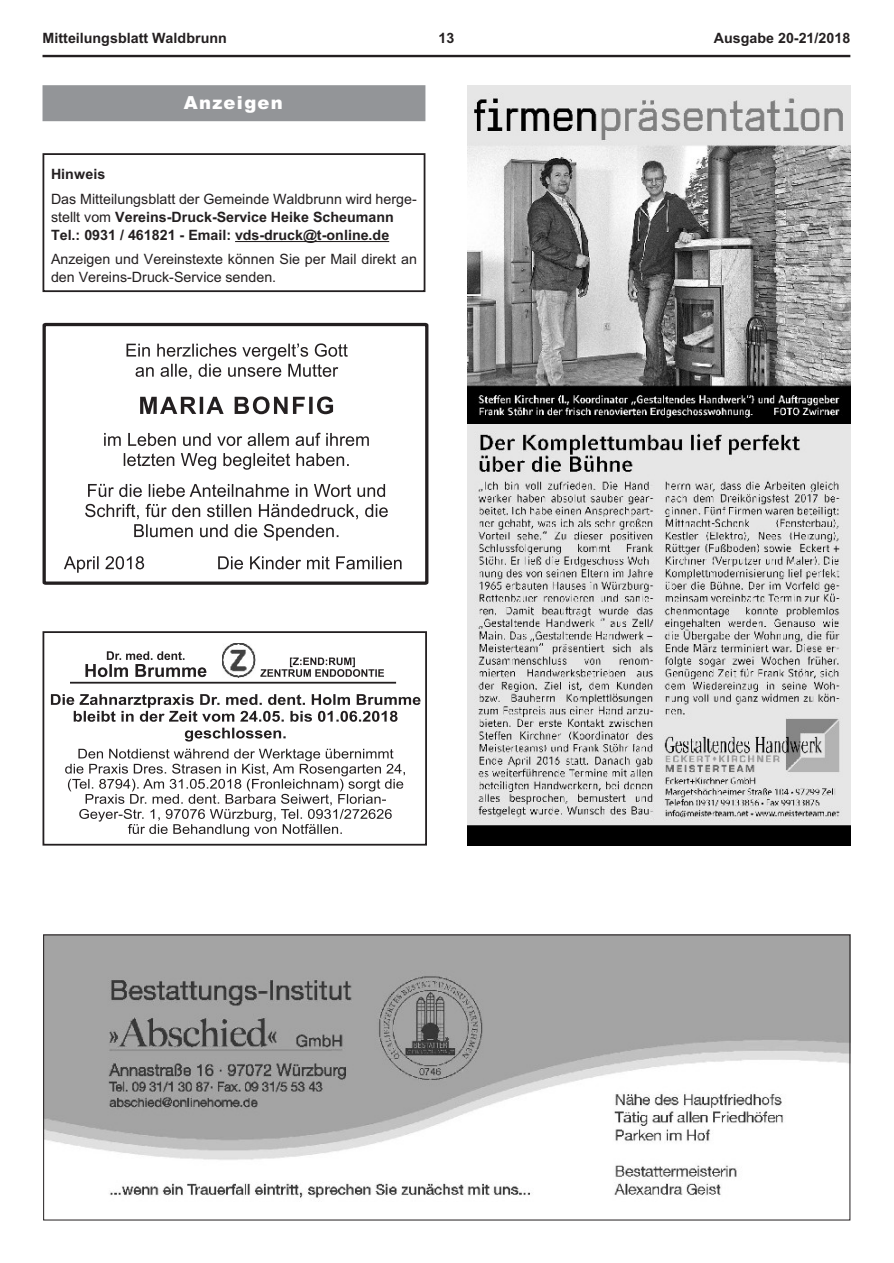
<style>
.page{position:relative;width:894px;height:1263px;background:#fff}
.page>*{position:absolute;margin:0;border:0;box-sizing:border-box;transform-origin:0 0}
.t1{font:900 18px "Arial";letter-spacing:.07em;color:#fff}
.t2{font:700 14.25px/17.7px "Arial";color:#231f20}
.t3{font:14.25px/17.4px "Arial";color:#231f20}
.s1{font-weight:400}
</style>
<div class="page">
<div style="left:43px;top:85px;width:382px;height:36px;background:#939598"></div>
<hr style="left:43px;top:55px;width:807px;height:2px;background:#231f20">
<img style="left:468px;top:85px;width:382px;height:761px">
<img style="left:45px;top:937px;width:803px;height:261px">
<div style="left:43px;top:631px;width:384px;height:215px;border:2px solid #231f20"></div>
<img style="left:223px;top:644px;width:33px;height:33px">
<svg style="left:260px;top:658px;width:124px;height:19px"></svg>
<svg style="left:51px;top:694px;width:370px;height:48px"></svg>
<svg style="left:65px;top:749px;width:340px;height:88px"></svg>
<svg style="left:85px;top:651px;width:121px;height:26px"></svg>
<hr style="left:70px;top:682px;width:326px;height:2px;background:#231f20">
<svg style="left:43px;top:323px;width:385px;height:262px"></svg>
<svg style="left:127px;top:343px;width:221px;height:36px"></svg>
<svg style="left:104px;top:433px;width:265px;height:37px"></svg>
<svg style="left:85px;top:484px;width:303px;height:57px"></svg>
<svg style="left:140px;top:396px;width:193px;height:18px"></svg>
<svg style="left:218px;top:556px;width:184px;height:13px"></svg>
<svg style="left:64px;top:556px;width:80px;height:17px"></svg>
<hr style="left:235px;top:241px;width:154px;height:1px;background:#231f20">
<div style="left:43px;top:153px;width:382px;height:139px;border:2px solid #231f20"></div>
<p class="t2" style="left:43px;top:30px;width:186px">Mitteilungsblatt Waldbrunn</p>
<p class="t2" style="left:439px;top:30px;width:17px">13</p>
<p class="t2" style="left:714px;top:30px;width:138px">Ausgabe 20-21/2018</p>
<p class="t1" style="left:184px;top:96px;width:101px">Anzeigen</p>
<p class="t2" style="left:51px;top:167px;width:56px">Hin weis</p>
<p class="t2" style="left:51px;top:191px;width:367px"><span class="s1">Das Mit tei lungs blatt der Ge mein de Wald brunn wird her ge - stellt vom</span> Ver eins-Druck-Ser vi ce Hei ke Scheu mann<br>Tel.: 0931 / 461821 - Email: vds-druck@t-on li ne.de</p>
<p class="t3" style="left:51px;top:252px;width:367px">An zei gen und Ver eins tex te kön nen Sie per Mail di rekt an den Ver eins-Druck-Ser vi ce sen den.</p>
</div>
